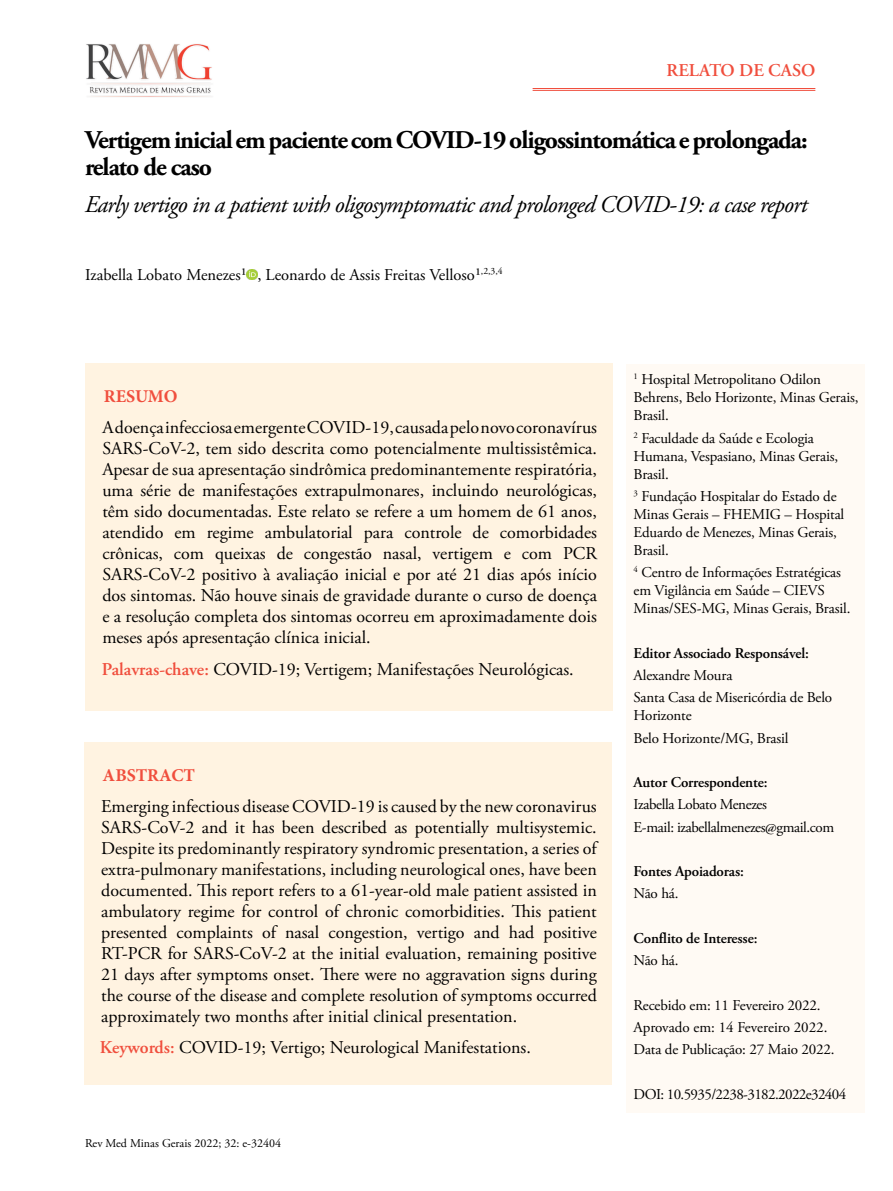
<style>
.page{position:relative;width:893px;height:1191px;background:#fff}
.page>*{position:absolute;margin:0;border:0;box-sizing:border-box;transform-origin:0 0}
.t1{font:700 25.5px/27px "Adobe Garamond Pro";letter-spacing:-.04em;color:#000}
.t2{font:italic 24px "Adobe Garamond Pro";letter-spacing:-.03em;color:#000}
.t3{font:18px/21px "Adobe Garamond Pro";color:#000;text-align:justify}
.t4{font:700 18px "Minion Pro";color:#f04e3d}
.t5{font:600 18px "Adobe Garamond Pro";color:#f04e3d}
.t6{font:16.5px "Adobe Garamond Pro";color:#000}
.t7{font:15px/18px "Adobe Garamond Pro";letter-spacing:-.01em;color:#000}
.t8{font:600 15px "Adobe Garamond Pro";letter-spacing:-.01em;color:#000}
.t9{font:15px "Adobe Garamond Pro";letter-spacing:-.04em;color:#000}
.t10{font:12px "Adobe Garamond Pro";color:#000101}
.s1{font-weight:600;color:#f04e3d}
</style>
<div class="page">
<div style="left:626px;top:364px;width:238px;height:749px;background:#fffaf4"></div>
<svg style="left:247px;top:269px;width:10px;height:11px"></svg>
<div style="left:85px;top:363px;width:527px;height:347px;background:#fff3e1"></div>
<hr style="left:533px;top:88px;width:282px;height:1px;background:#f04e3d">
<hr style="left:533px;top:90px;width:282px;height:1px;background:#f04e3d">
<img style="left:86px;top:44px;width:126px;height:53px">
<div style="left:85px;top:742px;width:527px;height:342px;background:#fff3e1"></div>
<p class="t5" style="left:667px;top:59px;width:150px">RELATO DE CASO</p>
<h1 class="t1" style="left:85px;top:127px;width:724px">Vertigem inicial em paciente com COVID-19 oligossintomática e prolongada: relato de caso</h1>
<h2 class="t2" style="left:85px;top:190px;width:724px">Early vertigo in a patient with oligosymptomatic and prolonged COVID-19: a case report</h2>
<p class="t6" style="left:85px;top:265px;width:419px">Izabella Lobato Menezes¹ , Leonardo de Assis Freitas Velloso¹<sup>,2,3,4</sup></p>
<p class="t4" style="left:104px;top:383px;width:75px">RESUMO</p>
<p class="t3" style="left:102px;top:417px;width:496px">A doença infecciosa emergente COVID-19, causada pelo novo coronavírus SARS-CoV-2, tem sido descrita como potencialmente multissistêmica.<br>Apesar de sua apresentação sindrômica predominantemente respiratória, uma série de manifestações extrapulmonares, incluindo neurológicas, têm sido documentadas. Este relato se refere a um homem de 61 anos, atendido em regime ambulatorial para controle de comorbidades crônicas, com queixas de congestão nasal, vertigem e com PCR SARS-CoV-2 positivo à avaliação inicial e por até 21 dias após início dos sintomas. Não houve sinais de gravidade durante o curso de doença e a resolução completa dos sintomas ocorreu em aproximadamente dois meses após apresentação clínica inicial.</p>
<p class="t3" style="left:102px;top:659px;width:473px"><span class="s1">Palavras-chave:</span> COVID-19; Vertigem; Manifestações Neurológicas.</p>
<p class="t4" style="left:103px;top:762px;width:94px">ABSTRACT</p>
<p class="t3" style="left:101px;top:796px;width:497px">Emerging infectious disease COVID-19 is caused by the new coronavirus SARS-CoV-2 and it has been described as potentially multisystemic.<br>Despite its predominantly respiratory syndromic presentation, a series of extra-pulmonary manifestations, including neurological ones, have been documented. This report refers to a 61-year-old male patient assisted in ambulatory regime for control of chronic comorbidities. This patient presented complaints of nasal congestion, vertigo and had positive RT-PCR for SARS-CoV-2 at the initial evaluation, remaining positive 21 days after symptoms onset. There were no aggravation signs during the course of the disease and complete resolution of symptoms occurred approximately two months after initial clinical presentation.</p>
<p class="t3" style="left:100px;top:1037px;width:432px"><span class="s1">Keywords:</span> COVID-19; Vertigo; Neurological Manifestations.</p>
<p class="t10" style="left:85px;top:1135px;width:197px">Rev Med Minas Gerais 2022; 32: e-32404</p>
<p class="t7" style="left:634px;top:371px;width:226px"><sup>1</sup> Hospital Metropolitano Odilon<br>Behrens, Belo Horizonte, Minas Gerais,<br>Brasil.</p>
<p class="t7" style="left:634px;top:429px;width:206px"><sup>2</sup> Faculdade da Saúde e Ecologia<br>Humana, Vespasiano, Minas Gerais,<br>Brasil.</p>
<p class="t7" style="left:634px;top:488px;width:212px"><sup>3</sup> Fundação Hospitalar do Estado de<br>Minas Gerais – FHEMIG – Hospital<br>Eduardo de Menezes, Minas Gerais,<br>Brasil.</p>
<p class="t7" style="left:634px;top:564px;width:218px"><sup>4</sup> Centro de Informações Estratégicas em Vigilância em Saúde – CIEVS<br>Minas/SES-MG, Minas Gerais, Brasil.</p>
<p class="t8" style="left:634px;top:644px;width:177px">Editor Associado Responsável:</p>
<p class="t7" style="left:634px;top:665px;width:200px;line-height:22.2px">Alexandre Moura<br>Santa Casa de Misericórdia de Belo</p>
<p class="t7" style="left:634px;top:705px;width:156px;line-height:22.2px">Horizonte<br>Belo Horizonte/MG, Brasil</p>
<p class="t8" style="left:634px;top:773px;width:136px">Autor Correspondente:</p>
<p class="t7" style="left:634px;top:794px;width:202px;line-height:22.2px">Izabella Lobato Menezes<br>E-mail: izabellalmenezes@gmail.com</p>
<p class="t8" style="left:634px;top:862px;width:112px">Fontes Apoiadoras:</p>
<p class="t7" style="left:634px;top:885px;width:47px">Não há.</p>
<p class="t8" style="left:634px;top:929px;width:125px">Conflito de Interesse:</p>
<p class="t7" style="left:634px;top:952px;width:47px">Não há.</p>
<p class="t7" style="left:634px;top:994px;width:203px;line-height:22.2px">Recebido em: 11 Fevereiro 2022.<br>Aprovado em: 14 Fevereiro 2022.<br>Data de Publicação: 27 Maio 2022.</p>
<p class="t9" style="left:634px;top:1085px;width:214px">DOI: 10.5935/2238-3182.2022e32404</p>
</div>
